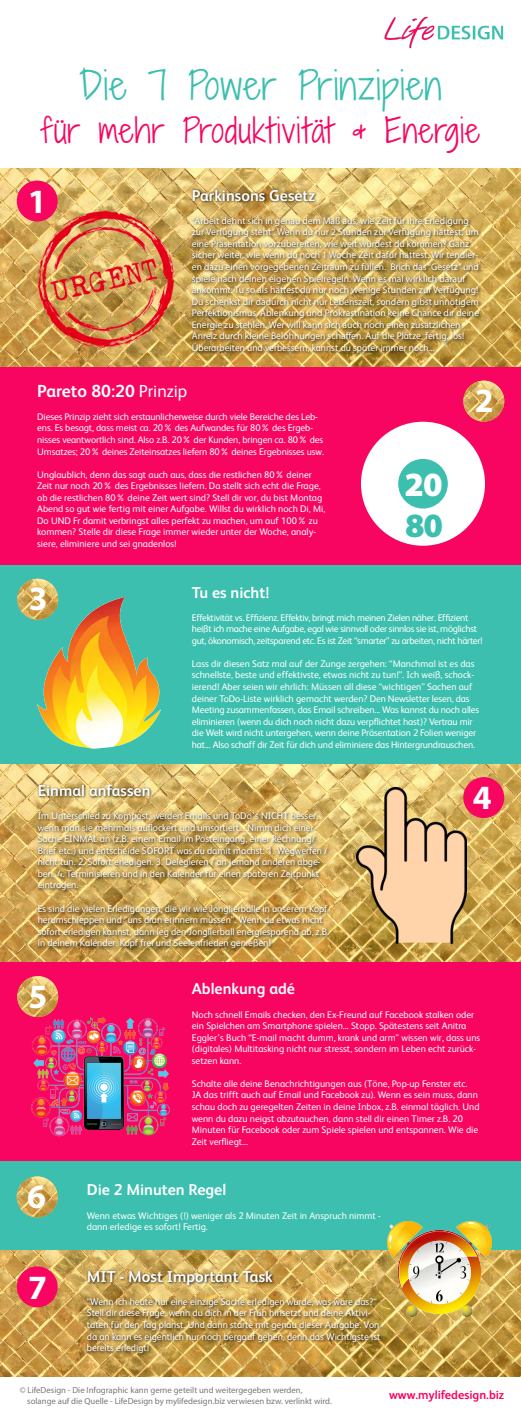
<style>
.page{position:relative;width:521px;height:1414px;background:#fff}
.page>*{position:absolute;margin:0;border:0;box-sizing:border-box;transform-origin:0 0}
.t1{font:300 37.62px "Shadows Into";letter-spacing:.03em;color:#3cbfae}
.t2{font:700 34.12px "Myriad Pro";color:#fff}
.t3{font:900 34.12px "Myriad Pro";color:#fff}
.t4{font:900 34.12px "Myriad Pro";color:#3cbfae}
.t5{font:300 32.38px "Shadows Into";letter-spacing:.03em;color:#f70560}
.t6{font:700 17.5px "FS Albert";color:#fff}
.t7{font:700 15.75px "FS Albert";color:#fff}
.t8{font:700 12.25px "FS Albert";color:#f70560}
.t9{font:9.62px/11.5px "FS Albert";color:#fff}
.t10{font:9.62px/11.5px "Myriad Pro";color:#fff}
.t11{font:9.62px/11.5px "FS Albert";letter-spacing:-.03em;color:#fff}
.t12{font:8.75px/10.5px "Myriad Pro";color:#777}
.s1{font-family:"FS Albert"}
.s2{font-weight:400}
</style>
<div class="page">
<img style="left:0;top:169px;width:521px;height:198px">
<img style="left:0;top:764px;width:521px;height:198px">
<div style="left:0;top:367px;width:521px;height:199px;background:#f70560"></div>
<div style="left:0;top:962px;width:521px;height:199px;background:#f70560"></div>
<div style="left:0;top:566px;width:521px;height:198px;background:#3cbfae"></div>
<div style="left:0;top:1161px;width:521px;height:90px;background:#3cbfae"></div>
<div style="left:190px;top:188px;width:292px;height:169px;background:#000;opacity:.9"></div>
<div style="left:17px;top:181px;width:41px;height:41px;background:#f70560;border-radius:50%"></div>
<img style="left:463px;top:381px;width:41px;height:41px;border-radius:20px">
<img style="left:17px;top:579px;width:41px;height:41px;border-radius:20px">
<div style="left:463px;top:777px;width:41px;height:41px;background:#f70560;border-radius:50%"></div>
<img style="left:17px;top:976px;width:41px;height:41px;border-radius:20px">
<img style="left:17px;top:1176px;width:41px;height:41px;border-radius:20px">
<div style="left:36px;top:783px;width:296px;height:169px;background:#000;opacity:.9"></div>
<img style="left:38px;top:211px;width:135px;height:136px">
<img style="left:27px;top:1013px;width:143px;height:124px">
<img style="left:356px;top:788px;width:110px;height:156px">
<img style="left:37px;top:597px;width:123px;height:151px">
<img style="left:384px;top:16px;width:120px;height:33px">
<div style="left:361px;top:422px;width:124px;height:124px;background:#fff;border-radius:50%"></div>
<div style="left:398px;top:459px;width:50px;height:49px;background:#3cbfae;border-radius:50%"></div>
<img style="left:0;top:1250px;width:521px;height:127px">
<div style="left:85px;top:1269px;width:298px;height:88px;background:#000;opacity:.9"></div>
<div style="left:17px;top:1266px;width:41px;height:41px;background:#f70560;border-radius:50%"></div>
<img style="left:387px;top:1222px;width:104px;height:94px">
<h1 class="t1" style="left:79px;top:58px;width:364px">Die 7 Power Prinzipien</h1>
<h3 class="t5" style="left:41px;top:106px;width:440px">für mehr Produktivität &amp; Energie</h3>
<h2 class="t2" style="left:28px;top:179px;width:20px">1</h2>
<h3 class="t7" style="left:192px;top:185px;width:125px">Parkinsons Gesetz</h3>
<p class="t10" style="left:192px;top:215px;width:289px">“Arbeit dehnt sich in genau dem Maß aus, wie Zeit für ihre Erledigung zur Verfügung steht”. Wenn du nur 2 Stunden zur Verfügung hättest, um eine Präsentation vorzubereiten, wie weit würdest du kommen? Ganz sicher weiter, wie wenn du noch 1 Woche Zeit dafür hättest. Wir tendier&shy;en dazu einen vorgegebenen Zeitraum zu füllen. Brich das “Gesetz” und spiele nach deinen eigenen Spielregeln. Wenn es mal wirklich darauf ankommt: Tu so als hättest du nur noch wenige Stunden zur Verfügung!<br>Du schenkst dir dadurch nicht nur Lebenszeit, sondern gibst unnötigem Perfektionismus, Ablenkung und Prokrastination keine Chance dir deine Energie zu stehlen. Wer will kann sich auch noch einen zusätzlichen Anreiz durch kleine Belohnungen schaffen. <span class="s1">Auf die Plätze, fertig, los!</span></p>
<p class="t9" style="left:192px;top:341px;width:244px">Überarbeiten und verbessern, kannst du später immer noch...</p>
<h3 class="t6" style="left:37px;top:379px;width:152px">Pareto 80:20 <span class="s2">Prinzip</span></h3>
<p class="t9" style="left:37px;top:410px;width:288px">Dieses Prinzip zieht sich erstaunlicherweise durch viele Bereiche des Leb&shy;ens. Es besagt, dass meist ca. 20% des Aufwandes für 80% des Ergeb&shy;nisses veantwortlich sind. Also z.B. 20% der Kunden, bringen ca. 80% des Umsatzes; 20% deines Zeiteinsatzes liefern 80% deines Ergebnisses usw.</p>
<p class="t9" style="left:37px;top:468px;width:290px">Unglaublich, denn das sagt auch aus, dass die restlichen 80% deiner Zeit nur noch 20% des Ergebnisses liefern. Da stellt sich echt die Frage, ob die restlichen 80% deine Zeit wert sind? Stell dir vor, du bist Montag Abend so gut wie fertig mit einer Aufgabe. Willst du wirklich noch Di, Mi, Do UND Fr damit verbringst alles perfekt zu machen, um auf 100% zu kommen? Stelle dir diese Frage immer wieder unter der Woche, analy&shy;siere, eliminiere und sei gnadenlos!</p>
<h3 class="t7" style="left:192px;top:581px;width:79px">Tu es nicht!</h3>
<p class="t11" style="left:192px;top:611px;width:292px">Effektivität vs. Effizienz. Effektiv, bringt mich meinen Zielen näher. Effizient heißt ich mache eine Aufgabe, egal wie sinnvoll oder sinnlos sie ist, möglichst gut, ökonomisch, zeitsparend etc. Es ist Zeit “smarter” zu arbeiten, nicht härter!</p>
<p class="t9" style="left:192px;top:657px;width:289px">Lass dir diesen Satz mal auf der Zunge zergehen: “Manchmal ist es das schnellste, beste und effektivste, etwas nicht zu tun!”. Ich weiß, schock&shy;ierend! Aber seien wir ehrlich: Müssen all diese “wichtigen” Sachen auf deiner ToDo-Liste wirklich gemacht werden? Den Newsletter lesen, das Meeting zusammenfassen, das Email schreiben... Was kannst du noch alles eliminieren (wenn du dich noch nicht dazu verpflichtet hast)? Vertrau mir die Welt wird nicht untergehen, wenn deine Präsentation 2 Folien weniger hat... Also schaff dir Zeit für dich und eliminiere das Hintergrundrauschen.</p>
<h3 class="t7" style="left:38px;top:780px;width:114px">Einmal anfassen</h3>
<p class="t9" style="left:38px;top:809px;width:291px">Im Unterschied zu Kompost, werden Emails und ToDo’s NICHT besser, wenn man sie mehrmals auflockert und umsortiert... Nimm dich einer Sache EINMAL an (z.B. einem Email im Posteingang, einer Rechnung/ Brief etc.) und entscheide SOFORT was du damit machst: 1. Wegwerfen / nicht tun. 2. Sofort erledigen. 3. Delegieren / an jemand anderen abge&shy;ben. 4. Terminisieren und in den Kalender für einen späteren Zeitpunkt eintragen.</p>
<p class="t9" style="left:38px;top:902px;width:293px">Es sind die vielen Erledigungen, die wir wie Jonglierbälle in unserem Kopf herumschleppen und “uns dran erinnern müssen”. Wenn du etwas nicht sofort erledigen kannst, dann leg den Jonglierball energiesparend ab, z.B. in deinem Kalender. Kopf frei und Seelenfrieden genießen!</p>
<h3 class="t7" style="left:192px;top:978px;width:105px">Ablenkung adé</h3>
<p class="t9" style="left:192px;top:1008px;width:290px">Noch schnell Emails checken, den Ex-Freund auf Facebook stalken oder ein Spielchen am Smartphone spielen... Stopp. Spätestens seit Anitra Eggler’s Buch “E-mail macht dumm, krank und arm” wissen wir, dass uns (digitales) Multitasking nicht nur stresst, sondern im Leben echt zurück&shy;setzen kann.</p>
<p class="t9" style="left:192px;top:1077px;width:289px">Schalte alle deine Benachrichtigungen aus (Töne, Pop-up Fenster etc.<br>JA das trifft auch auf Email und Facebook zu). Wenn es sein muss, dann schau doch zu geregelten Zeiten in deine Inbox, z.B. einmal täglich. Und wenn du dazu neigst abzutauchen, dann stell dir einen Timer z.B. 20<br>Minuten für Facebook oder zum Spiele spielen und entspannen. Wie die Zeit verfliegt...</p>
<h2 class="t2" style="left:475px;top:378px;width:20px">2</h2>
<h2 class="t3" style="left:405px;top:465px;width:39px">20</h2>
<h2 class="t4" style="left:405px;top:506px;width:39px">80</h2>
<h2 class="t2" style="left:29px;top:576px;width:20px">3</h2>
<h2 class="t2" style="left:473px;top:775px;width:20px">4</h2>
<h2 class="t2" style="left:29px;top:974px;width:20px">5</h2>
<h2 class="t2" style="left:27px;top:1174px;width:20px">6</h2>
<h3 class="t7" style="left:87px;top:1179px;width:141px">Die 2 Minuten Regel</h3>
<p class="t9" style="left:87px;top:1209px;width:295px">Wenn etwas Wichtiges (!) weniger als 2 Minuten Zeit in Anspruch nimmt - dann erledige es sofort! Fertig.</p>
<h2 class="t2" style="left:28px;top:1265px;width:20px">7</h2>
<h3 class="t7" style="left:87px;top:1266px;width:187px">MIT - Most Important Task</h3>
<p class="t9" style="left:87px;top:1295px;width:295px">“Wenn ich heute nur eine einzige Sache erledigen würde, was wäre das?“ Stell dir diese Frage, wenn du dich in der Früh hinsetzt und deine Aktivi&shy;täten für den Tag planst. Und dann starte mit genau dieser Aufgabe. Von da an kann es eigentlich nur noch bergauf gehen, denn das Wichtigste ist bereits erledigt!</p>
<p class="t12" style="left:27px;top:1385px;width:306px;text-indent:-7px">© LifeDesign - Die Infographic kann gerne geteilt und weitergegeben werden, solange auf die Quelle - LifeDesign by mylifedesign.biz verwiesen bzw. verlinkt wird.</p>
<p class="t8" style="left:389px;top:1387px;width:117px">www.mylifedesign.biz</p>
</div>
